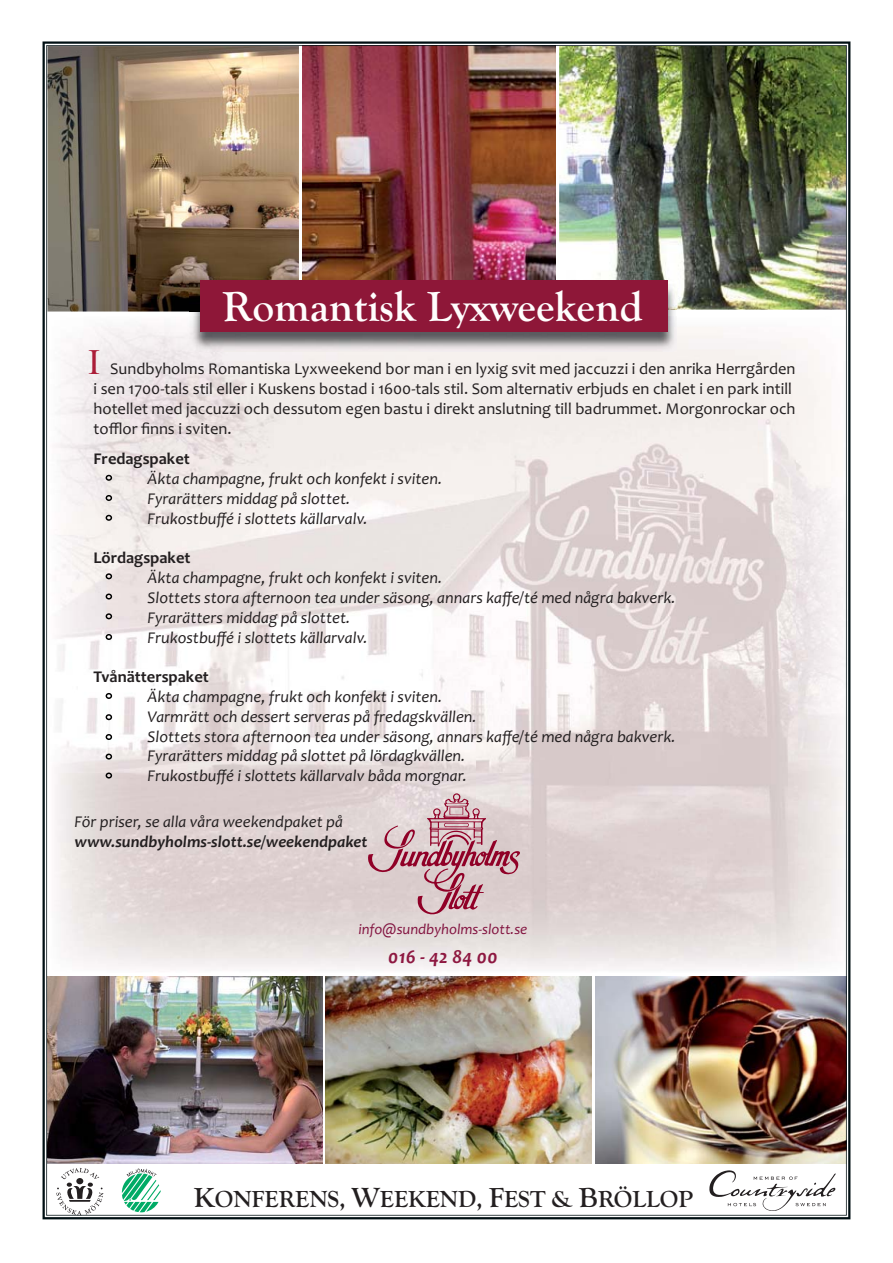
<style>
.page{position:relative;width:893px;height:1263px;background:#fff}
.page>*{position:absolute;margin:0;border:0;box-sizing:border-box;transform-origin:0 0}
.t1{font:700 43.5px "Goudy Old Style T";color:#fffdfd}
.t2{font:36px "Times New Roman";color:#ab1d38}
.t3{font:700 24px "Goudy Old Style T";color:#231f20}
.t4{font:italic 700 19.5px "Candara";color:#8e1841}
.t5{font:italic 16.5px/19.8px "Candara";color:#231f20}
.t6{font:16.5px/19.8px "Candara";color:#231f20}
.t7{font:700 16.5px "Candara";color:#231f20}
.t8{font:italic 700 16.5px "Candara";color:#231f20}
.t9{font:italic 15px "Candara";color:#821440}
.s1{font-size:28.5px}
</style>
<div class="page">
<img style="left:46px;top:45px;width:801px;height:1170px">
<h1 class="t1" style="left:222px;top:280px;width:422px">Romantisk Lyxweekend</h1>
<h2 class="t2" style="left:88px;top:341px;width:13px">I</h2>
<p class="t6" style="left:94px;top:361px;width:703px;text-indent:17px">Sundbyholms Romantiska Lyxweekend bor man i en lyxig svit med jaccuzzi i den anrika Herrgården i sen 1700-tals stil eller i Kuskens bostad i 1600-tals stil. Som alternativ erbjuds en chalet i en park intill hotellet med jaccuzzi och dessutom egen bastu i direkt anslutning till badrummet. Morgonrockar och tofflor finns i sviten.</p>
<p class="t7" style="left:94px;top:453px;width:98px">Fredagspaket</p>
<p class="t5" style="left:148px;top:471px;width:296px">Äkta champagne, frukt och konfekt i sviten.<br>Fyrarätters middag på slottet.<br>Frukostbuffé i slottets källarvalv.</p>
<p class="t7" style="left:94px;top:552px;width:98px">Lördagspaket</p>
<p class="t5" style="left:148px;top:570px;width:530px">Äkta champagne, frukt och konfekt i sviten.<br>Slottets stora afternoon tea under säsong, annars kaffe/té med några bakverk.<br>Fyrarätters middag på slottet.<br>Frukostbuffé i slottets källarvalv.</p>
<p class="t7" style="left:94px;top:671px;width:117px">Tvånätterspaket</p>
<p class="t5" style="left:148px;top:688px;width:530px">Äkta champagne, frukt och konfekt i sviten.<br>Varmrätt och dessert serveras på fredagskvällen.<br>Slottets stora afternoon tea under säsong, annars kaffe/té med några bakverk.<br>Fyrarätters middag på slottet på lördagkvällen.<br>Frukostbuffé i slottets källarvalv båda morgnar.</p>
<p class="t5" style="left:74px;top:813px;width:270px">För priser, se alla våra weekendpaket på</p>
<p class="t8" style="left:74px;top:831px;width:295px">www.sundbyholms-slott.se/weekendpaket</p>
<p class="t9" style="left:358px;top:923px;width:171px">info@sundbyholms-slott.se</p>
<p class="t4" style="left:388px;top:945px;width:111px">016 - 42 84 00</p>
<h3 class="t3" style="left:194px;top:1184px;width:501px"><span class="s1">K</span>ONFERENS, <span class="s1">W</span>EEKEND, <span class="s1">F</span>EST &amp; <span class="s1">B</span>RÖLLOP</h3>
</div>
